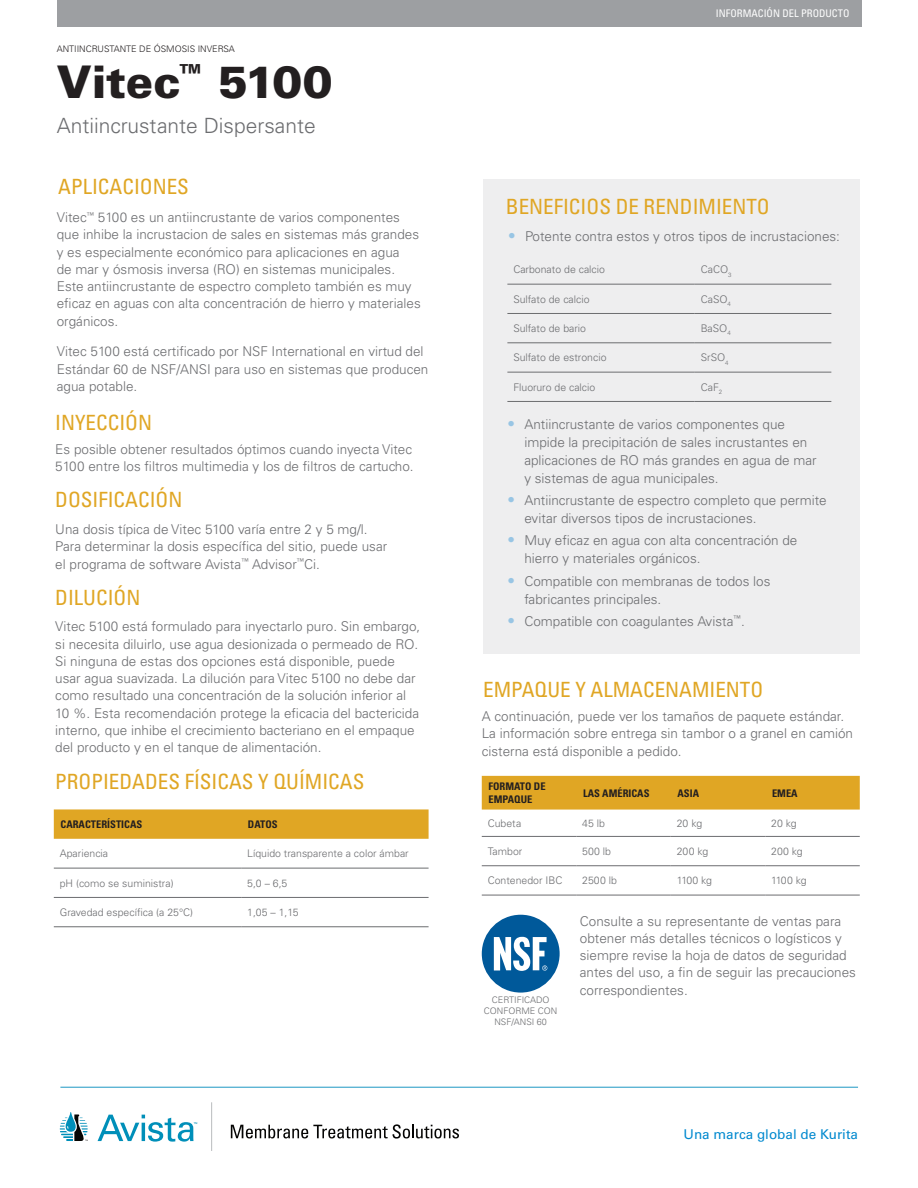
<style>
.page{position:relative;width:918px;height:1188px;background:#fff}
.page>*{position:absolute;margin:0;border:0;box-sizing:border-box;transform-origin:0 0}
.Headings{font:900 45px "Univers LT Std";letter-spacing:-.005em;color:#231f20}
.Smallprint_7_pt{font:condensed 21px "Univers LT Std";color:#e0a624}
.Smallprint_7_pt-2{font:300 21px "Univers LT Std";color:#6c6d70}
.Smallprint_7_pt-3{font:300 13.5px/17.2px "Univers LT Std";color:#6c6d70}
.Smallprint_7_pt-4{font:13.5px "Univers LT Std";color:#0089cf}
.Smallprint_7_pt-5{font:300 10.5px "Univers LT Std";color:#6c6d70}
.Smallprint_7_pt-6{font:700 condensed 10.5px/12.6px "Univers LT Std";color:#231f20}
.Smallprint_7_pt-7{font:condensed 10.5px "Univers LT Std";color:#fff}
.Smallprint_7_pt-8{font:300 9px/10.8px "Univers LT Std";color:#6c6d70;text-align:center}
.Smallprint_7_pt-9{font:300 9px "Univers LT Std";color:#231f20}
.s1{font-size:15px;color:#98c5e4}
</style>
<div class="page">
<div style="left:57px;top:0;width:804px;height:27px;background:#9d9fa2"></div>
<hr style="left:60px;top:1087px;width:798px;height:1px;background:#1d98c3">
<div style="left:54px;top:809px;width:375px;height:30px;background:#e0a624"></div>
<hr style="left:54px;top:868px;width:187px;height:1px;background:#6c6d70">
<hr style="left:241px;top:868px;width:188px;height:1px;background:#6c6d70">
<hr style="left:54px;top:897px;width:187px;height:1px;background:#6c6d70">
<hr style="left:241px;top:897px;width:188px;height:1px;background:#6c6d70">
<hr style="left:54px;top:927px;width:187px;height:1px;background:#6c6d70">
<hr style="left:241px;top:927px;width:188px;height:1px;background:#6c6d70">
<div style="left:482px;top:776px;width:378px;height:34px;background:#e0a624"></div>
<hr style="left:482px;top:836px;width:94px;height:1px;background:#6c6d70">
<hr style="left:576px;top:836px;width:95px;height:1px;background:#6c6d70">
<hr style="left:671px;top:836px;width:94px;height:1px;background:#6c6d70">
<hr style="left:765px;top:836px;width:95px;height:1px;background:#6c6d70">
<hr style="left:482px;top:865px;width:94px;height:1px;background:#6c6d70">
<hr style="left:576px;top:865px;width:95px;height:1px;background:#6c6d70">
<hr style="left:671px;top:865px;width:94px;height:1px;background:#6c6d70">
<hr style="left:765px;top:865px;width:95px;height:1px;background:#6c6d70">
<hr style="left:482px;top:895px;width:94px;height:1px;background:#6c6d70">
<hr style="left:576px;top:895px;width:95px;height:1px;background:#6c6d70">
<hr style="left:671px;top:895px;width:94px;height:1px;background:#6c6d70">
<hr style="left:765px;top:895px;width:95px;height:1px;background:#6c6d70">
<div style="left:484px;top:179px;width:376px;height:475px;background:#eeeeef"></div>
<div style="left:482px;top:915px;width:78px;height:78px;background:#00599a;border-radius:50%"></div>
<svg style="left:494px;top:937px;width:53px;height:34px"></svg>
<hr style="left:507px;top:284px;width:188px;height:1px;background:#6c6d70">
<hr style="left:695px;top:284px;width:136px;height:1px;background:#6c6d70">
<hr style="left:507px;top:313px;width:188px;height:1px;background:#6c6d70">
<hr style="left:695px;top:313px;width:136px;height:1px;background:#6c6d70">
<hr style="left:507px;top:343px;width:188px;height:1px;background:#6c6d70">
<hr style="left:695px;top:343px;width:136px;height:1px;background:#6c6d70">
<hr style="left:507px;top:372px;width:188px;height:1px;background:#6c6d70">
<hr style="left:695px;top:372px;width:136px;height:1px;background:#6c6d70">
<hr style="left:507px;top:401px;width:188px;height:1px;background:#6c6d70">
<hr style="left:695px;top:401px;width:136px;height:1px;background:#6c6d70">
<svg style="left:231px;top:1124px;width:228px;height:15px"></svg>
<hr style="left:211px;top:1102px;width:1px;height:49px;background:#babcbe">
<svg style="left:60px;top:1112px;width:28px;height:29px"></svg>
<svg style="left:98px;top:1115px;width:99px;height:27px"></svg>
<p class="Smallprint_7_pt-9" style="left:57px;top:43px;width:180px">ANTIINCRUSTANTE DE ÓSMOSIS INVERSA</p>
<p class="Headings" style="left:57px;top:54px;width:278px">Vitec<sup>™</sup> 5100</p>
<p class="Smallprint_7_pt-2" style="left:57px;top:113px;width:260px">Antiincrustante Dispersante</p>
<p class="Smallprint_7_pt" style="left:58px;top:174px;width:132px">APLICACIONES</p>
<p class="Smallprint_7_pt-3" style="left:57px;top:209px;width:365px">Vitec<sup>™</sup> 5100 es un antiincrustante de varios componentes que inhibe la incrustacion de sales en sistemas más grandes y es especialmente económico para aplicaciones en agua<br>de mar y ósmosis inversa (RO) en sistemas municipales.<br>Este antiincrustante de espectro completo también es muy eficaz en aguas con alta concentración de hierro y materiales orgánicos.</p>
<p class="Smallprint_7_pt-3" style="left:57px;top:343px;width:373px">Vitec 5100 está certificado por NSF International en virtud del<br>Estándar 60 de NSF/ANSI para uso en sistemas que producen agua potable.</p>
<p class="Smallprint_7_pt" style="left:55px;top:409px;width:98px">INYECCIÓN</p>
<p class="Smallprint_7_pt-3" style="left:55px;top:440px;width:360px">Es posible obtener resultados óptimos cuando inyecta Vitec<br>5100 entre los filtros multimedia y los de filtros de cartucho.</p>
<p class="Smallprint_7_pt" style="left:55px;top:487px;width:129px">DOSIFICACIÓN</p>
<p class="Smallprint_7_pt-3" style="left:55px;top:521px;width:333px">Una dosis típica de Vitec 5100 varía entre 2 y 5 mg/l.<br>Para determinar la dosis específica del sitio, puede usar el programa de software Avista<sup>™</sup> Advisor<sup>™</sup>Ci.</p>
<p class="Smallprint_7_pt" style="left:55px;top:584px;width:87px">DILUCIÓN</p>
<p class="Smallprint_7_pt-3" style="left:55px;top:618px;width:367px">Vitec 5100 está formulado para inyectarlo puro. Sin embargo, si necesita diluirlo, use agua desionizada o permeado de RO.<br>Si ninguna de estas dos opciones está disponible, puede usar agua suavizada. La dilución para Vitec 5100 no debe dar como resultado una concentración de la solución inferior al 10 %. Esta recomendación protege la eficacia del bactericida interno, que inhibe el crecimiento bacteriano en el empaque del producto y en el tanque de alimentación.</p>
<p class="Smallprint_7_pt" style="left:55px;top:768px;width:311px">PROPIEDADES FÍSICAS Y QUÍMICAS</p>
<p class="Smallprint_7_pt-6" style="left:61px;top:818px;width:83px">CARACTERÍSTICAS</p>
<p class="Smallprint_7_pt-6" style="left:248px;top:818px;width:31px">DATOS</p>
<p class="Smallprint_7_pt-5" style="left:60px;top:847px;width:50px">Apariencia</p>
<p class="Smallprint_7_pt-5" style="left:247px;top:847px;width:163px">Líquido transparente a color ámbar</p>
<p class="Smallprint_7_pt-5" style="left:60px;top:877px;width:115px">pH (como se suministra)</p>
<p class="Smallprint_7_pt-5" style="left:247px;top:877px;width:42px">5,0 – 6,5</p>
<p class="Smallprint_7_pt-5" style="left:60px;top:906px;width:135px">Gravedad específica (a 25°C)</p>
<p class="Smallprint_7_pt-5" style="left:247px;top:906px;width:53px">1,05 – 1,15</p>
<p class="Smallprint_7_pt-7" style="left:716px;top:7px;width:135px">INFORMACIÓN DEL PRODUCTO</p>
<p class="Smallprint_7_pt" style="left:506px;top:193px;width:265px">BENEFICIOS DE RENDIMIENTO</p>
<p class="Smallprint_7_pt-3" style="left:508px;top:227px;width:334px"><span class="s1">•</span> Potente contra estos y otros tipos de incrustaciones:</p>
<p class="Smallprint_7_pt-5" style="left:513px;top:263px;width:93px">Carbonato de calcio</p>
<p class="Smallprint_7_pt-5" style="left:701px;top:263px;width:32px">CaCO<sub>3</sub></p>
<p class="Smallprint_7_pt-5" style="left:513px;top:293px;width:78px">Sulfato de calcio</p>
<p class="Smallprint_7_pt-5" style="left:701px;top:293px;width:32px">CaSO<sub>4</sub></p>
<p class="Smallprint_7_pt-5" style="left:513px;top:322px;width:74px">Sulfato de bario</p>
<p class="Smallprint_7_pt-5" style="left:701px;top:322px;width:32px">BaSO<sub>4</sub></p>
<p class="Smallprint_7_pt-5" style="left:513px;top:351px;width:95px">Sulfato de estroncio</p>
<p class="Smallprint_7_pt-5" style="left:701px;top:351px;width:29px">SrSO<sub>4</sub></p>
<p class="Smallprint_7_pt-5" style="left:513px;top:381px;width:84px">Fluoruro de calcio</p>
<p class="Smallprint_7_pt-5" style="left:701px;top:381px;width:23px">CaF<sub>2</sub></p>
<p class="Smallprint_7_pt-3" style="left:524px;top:415px;width:294px;line-height:18px;text-indent:-17px"><span class="s1">•</span> Antiincrustante de varios componentes que impide la precipitación de sales incrustantes en aplicaciones de RO más grandes en agua de mar y sistemas de agua municipales.</p>
<p class="Smallprint_7_pt-3" style="left:524px;top:491px;width:304px;line-height:18px;text-indent:-17px"><span class="s1">•</span> Antiincrustante de espectro completo que permite evitar diversos tipos de incrustaciones.</p>
<p class="Smallprint_7_pt-3" style="left:524px;top:532px;width:275px;line-height:18px;text-indent:-17px"><span class="s1">•</span> Muy eficaz en agua con alta concentración de hierro y materiales orgánicos.</p>
<p class="Smallprint_7_pt-3" style="left:524px;top:572px;width:248px;line-height:18px;text-indent:-17px"><span class="s1">•</span> Compatible con membranas de todos los fabricantes principales.</p>
<p class="Smallprint_7_pt-3" style="left:507px;top:612px;width:239px"><span class="s1">•</span> Compatible con coagulantes Avista<sup>™</sup>.</p>
<p class="Smallprint_7_pt" style="left:483px;top:676px;width:282px">EMPAQUE Y ALMACENAMIENTO</p>
<p class="Smallprint_7_pt-3" style="left:482px;top:708px;width:373px">A continuación, puede ver los tamaños de paquete estándar.<br>La información sobre entrega sin tambor o a granel en camión cisterna está disponible a pedido.</p>
<p class="Smallprint_7_pt-6" style="left:489px;top:780px;width:59px">FORMATO DE<br>EMPAQUE</p>
<p class="Smallprint_7_pt-6" style="left:583px;top:786px;width:68px">LAS AMÉRICAS</p>
<p class="Smallprint_7_pt-6" style="left:678px;top:786px;width:23px">ASIA</p>
<p class="Smallprint_7_pt-6" style="left:772px;top:786px;width:27px">EMEA</p>
<p class="Smallprint_7_pt-5" style="left:488px;top:817px;width:35px">Cubeta</p>
<p class="Smallprint_7_pt-5" style="left:582px;top:817px;width:24px">45 lb</p>
<p class="Smallprint_7_pt-5" style="left:677px;top:817px;width:27px">20 kg</p>
<p class="Smallprint_7_pt-5" style="left:771px;top:817px;width:27px">20 kg</p>
<p class="Smallprint_7_pt-5" style="left:488px;top:845px;width:36px">Tambor</p>
<p class="Smallprint_7_pt-5" style="left:582px;top:845px;width:30px">500 lb</p>
<p class="Smallprint_7_pt-5" style="left:677px;top:845px;width:33px">200 kg</p>
<p class="Smallprint_7_pt-5" style="left:771px;top:845px;width:33px">200 kg</p>
<p class="Smallprint_7_pt-5" style="left:488px;top:874px;width:76px">Contenedor IBC</p>
<p class="Smallprint_7_pt-5" style="left:582px;top:874px;width:36px">2500 lb</p>
<p class="Smallprint_7_pt-5" style="left:677px;top:874px;width:37px">1100 kg</p>
<p class="Smallprint_7_pt-5" style="left:771px;top:874px;width:37px">1100 kg</p>
<p class="Smallprint_7_pt-8" style="left:484px;top:995px;width:75px">CERTIFICADO<br>CONFORME CON<br>NSF/ANSI 60</p>
<p class="Smallprint_7_pt-3" style="left:580px;top:912px;width:278px">Consulte a su representante de ventas para obtener más detalles técnicos o logísticos y siempre revise la hoja de datos de seguridad antes del uso, a fin de seguir las precauciones correspondientes.</p>
<p class="Smallprint_7_pt-4" style="left:684px;top:1126px;width:176px">Una marca global de Kurita</p>
</div>
